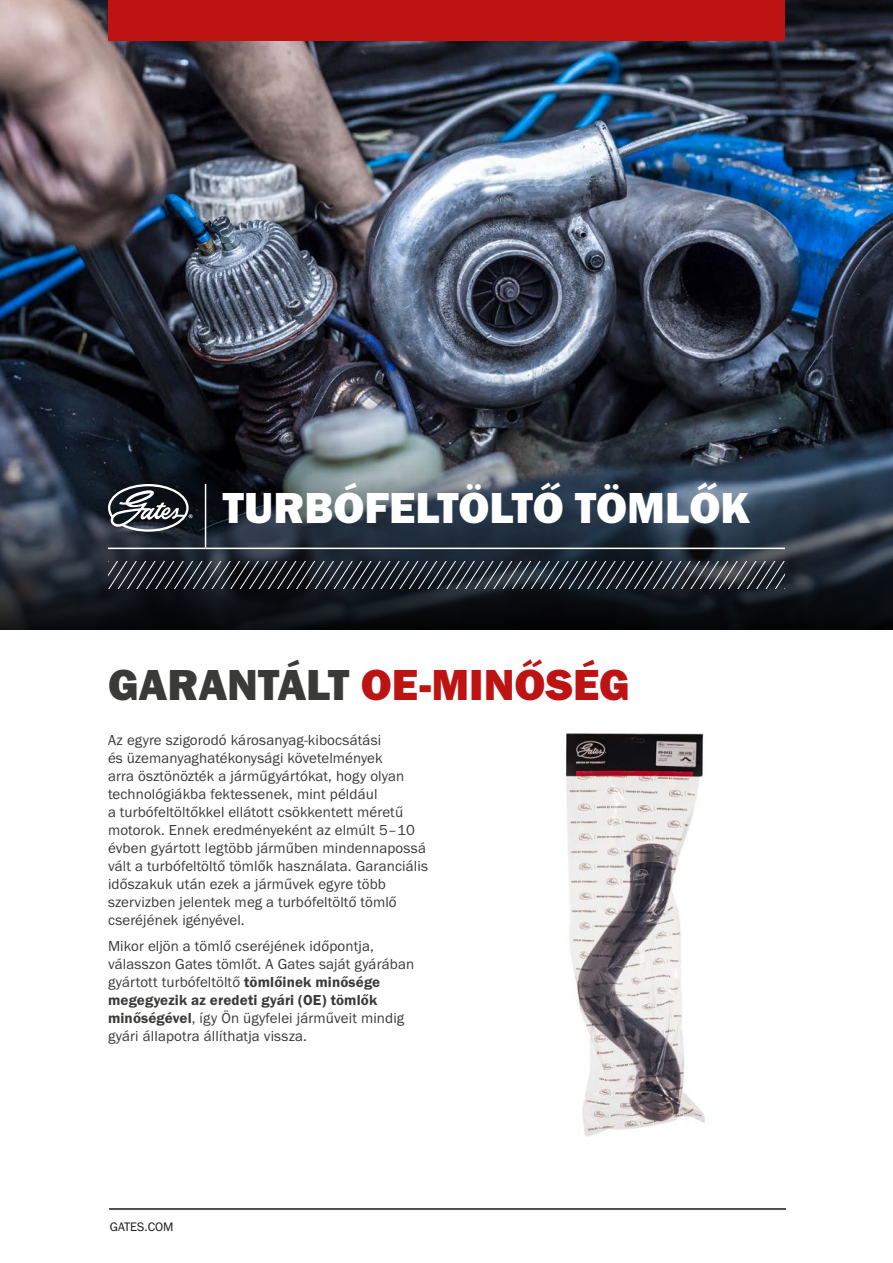
<style>
.page{position:relative;width:893px;height:1263px;background:#fff}
.page>*{position:absolute;margin:0;border:0;box-sizing:border-box;transform-origin:0 0}
.COVER_-_Title{font:45px "Franklin Gothic URW Hea";color:#bd1312}
.HEADER_-_Title{font:45px "Franklin Gothic URW Hea";color:#fff}
.BODY_-_Copy{font:15px/18px "Franklin Gothic URW Boo";letter-spacing:.01em;color:#3a3a39}
.BODY_-_Footer{font:12.75px "Franklin Gothic URW Boo";color:#181716}
.s1{color:#3a3a39}
.s2{font-family:"Franklin Gothic URW Dem"}
</style>
<div class="page">
<hr style="left:109px;top:1208px;width:677px;height:2px;background:#181716">
<img style="left:0;top:0;width:893px;height:426px">
<svg style="left:0;top:426px;width:893px;height:203px;background:#2b343f"></svg>
<hr style="left:205px;top:484px;width:1px;height:64px;background:#fff">
<hr style="left:108px;top:548px;width:98px;height:1px;background:#fff">
<hr style="left:206px;top:548px;width:579px;height:1px;background:#fff">
<svg style="left:108px;top:484px;width:85px;height:48px"></svg>
<svg style="left:108px;top:562px;width:677px;height:27px;background:#353a42"></svg>
<img style="left:565px;top:733px;width:140px;height:404px">
<div style="left:108px;top:0;width:677px;height:40px;background:#bd1312"></div>
<p class="HEADER_-_Title" style="left:223px;top:479px;width:529px">TURBÓFELTÖLTŐ TÖMLŐK</p>
<p class="COVER_-_Title" style="left:108px;top:656px;width:523px"><span class="s1">GARANTÁLT</span> OE-MINŐSÉG</p>
<p class="BODY_-_Copy" style="left:108px;top:731px;width:321px">Az egyre szigorodó károsanyag-kibocsátási<br>és üzemanyaghatékonysági követelmények<br>arra ösztönözték a járműgyártókat, hogy olyan technológiákba fektessenek, mint például<br>a turbófeltöltőkkel ellátott csökkentett méretű motorok. Ennek eredményeként az elmúlt 5–10 évben gyártott legtöbb járműben mindennapossá vált a turbófeltöltő tömlők használata. Garanciális időszakuk után ezek a járművek egyre több szervizben jelentek meg a turbófeltöltő tömlő cseréjének igényével.</p>
<p class="BODY_-_Copy" style="left:108px;top:937px;width:308px">Mikor eljön a tömlő cseréjének időpontja, válasszon Gates tömlőt. A Gates saját gyárában gyártott turbófeltöltő <span class="s2">tömlőinek minősége megegyezik az eredeti gyári (OE) tömlők minőségével</span>, így Ön ügyfelei járműveit mindig gyári állapotra állíthatja vissza.</p>
<p class="BODY_-_Footer" style="left:110px;top:1219px;width:65px">GATES.COM</p>
</div>
